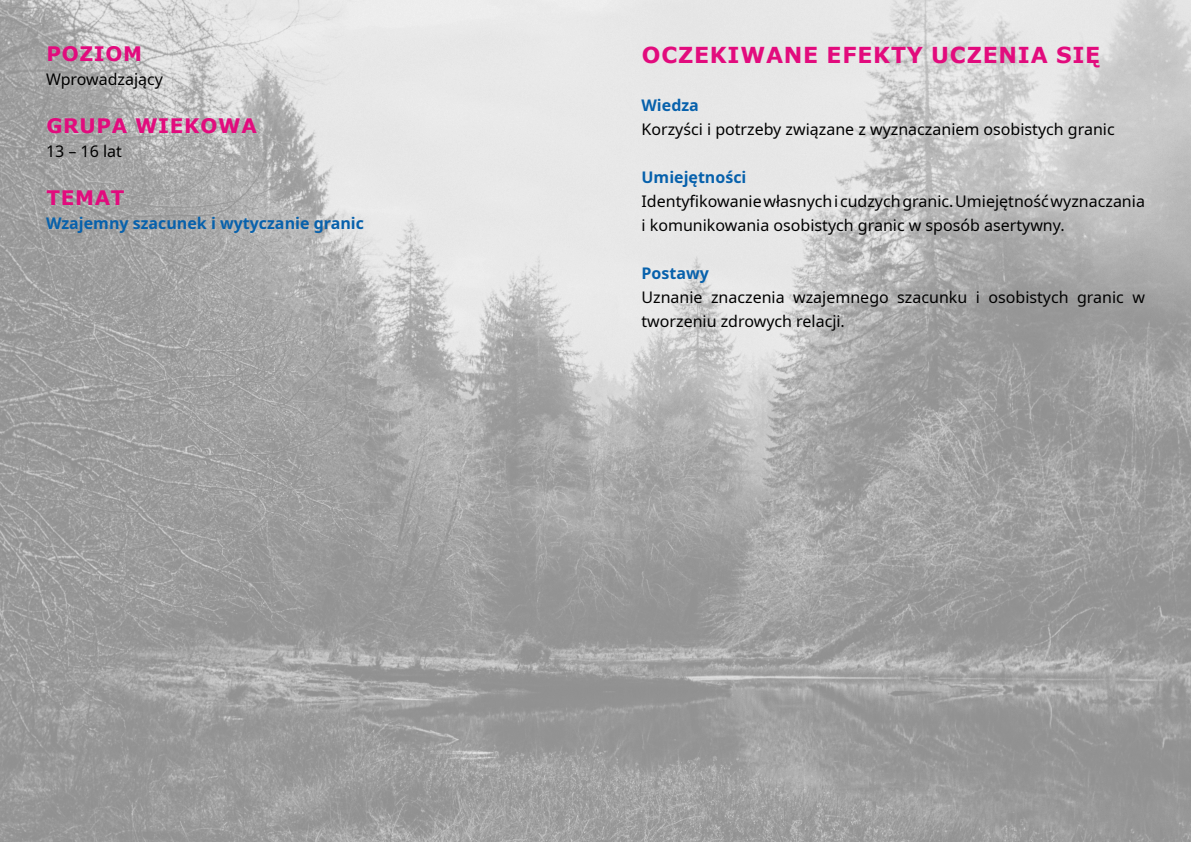
<style>
.page{position:relative;width:1191px;height:842px;background:#fff}
.page>*{position:absolute;margin:0;border:0;box-sizing:border-box;transform-origin:0 0}
.t1{font:700 22px "Verdana";letter-spacing:.035em;color:#e20b7d}
.t2{font:700 20px "Verdana";letter-spacing:.035em;color:#e20b7d}
.t3{font:16px/24px "Noto Sans";color:#000}
.t4{font:700 16px "Noto Sans";color:#0761ac}
</style>
<div class="page">
<img style="left:0;top:0;width:1191px;height:842px">
<p class="t2" style="left:46px;top:40px;width:97px">POZIOM</p>
<p class="t3" style="left:46px;top:68px;width:119px">Wprowadzający</p>
<p class="t2" style="left:46px;top:112px;width:212px">GRUPA WIEKOWA</p>
<p class="t3" style="left:46px;top:140px;width:77px">13 – 16 lat</p>
<p class="t2" style="left:46px;top:184px;width:80px">TEMAT</p>
<p class="t4" style="left:46px;top:212px;width:319px">Wzajemny szacunek i wytyczanie granic</p>
<h1 class="t1" style="left:642px;top:39px;width:460px">OCZEKIWANE EFEKTY UCZENIA SIĘ</h1>
<p class="t4" style="left:641px;top:94px;width:59px">Wiedza</p>
<p class="t3" style="left:641px;top:117px;width:475px">Korzyści i potrzeby związane z wyznaczaniem osobistych granic</p>
<p class="t4" style="left:641px;top:166px;width:106px">Umiejętności</p>
<p class="t3" style="left:641px;top:189px;width:505px">Identyfikowanie własnych i cudzych granic. Umiejętność wyznaczania i komunikowania osobistych granic w sposób asertywny.</p>
<p class="t4" style="left:641px;top:262px;width:69px">Postawy</p>
<p class="t3" style="left:641px;top:285px;width:505px">Uznanie znaczenia wzajemnego szacunku i osobistych granic w tworzeniu zdrowych relacji.</p>
</div>
